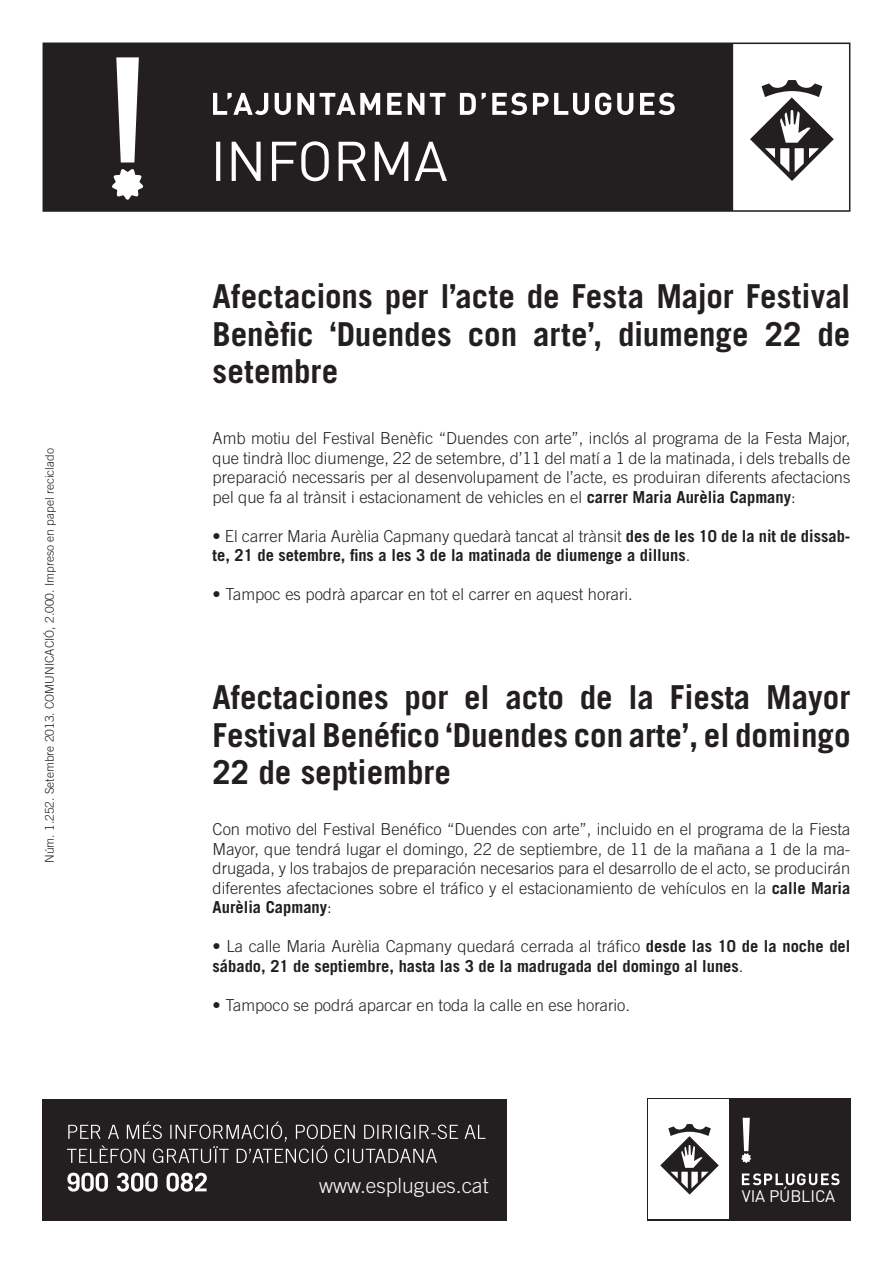
<style>
.page{position:relative;width:893px;height:1263px;background:#fff}
.page>*{position:absolute;margin:0;border:0;box-sizing:border-box;transform-origin:0 0}
.t1{font:700 33px/37.5px "Trade Gothic LT Com";color:#231f20;text-align:justify}
.t2{font:300 21px "Trade Gothic LT Com";color:#fafafa}
.t3{font:300 16.5px/19.5px "Trade Gothic LT Com";color:#231f20;text-align:justify}
.t4{font:700 16.5px/19.5px "Trade Gothic LT Com";color:#231f20}
.t5{font:16.5px "DIN";letter-spacing:-.01em;color:#fff}
.t6{font:300 12px "Trade Gothic LT Com";color:#231f20}
.s1{font-weight:700}
.s2{font-weight:300}
</style>
<div class="page">
<svg style="left:43px;top:43px;width:807px;height:169px;background:#433f40"></svg>
<svg style="left:216px;top:141px;width:231px;height:40px"></svg>
<svg style="left:213px;top:93px;width:462px;height:22px"></svg>
<svg style="left:112px;top:57px;width:32px;height:143px"></svg>
<div style="left:43px;top:1098px;width:464px;height:122px;background:#231f20"></div>
<svg style="left:67px;top:1173px;width:140px;height:18px"></svg>
<svg style="left:67px;top:1121px;width:418px;height:42px"></svg>
<div style="left:647px;top:1098px;width:203px;height:122px;background:#231f20"></div>
<div style="left:648px;top:1100px;width:81px;height:119px;background:#fff"></div>
<svg style="left:660px;top:1124px;width:59px;height:70px"></svg>
<svg style="left:741px;top:1118px;width:10px;height:45px"></svg>
<svg style="left:742px;top:1173px;width:97px;height:12px"></svg>
<p class="t6" style="left:43px;top:863px;width:416px;rotate:-90deg">Núm. 1.252. Setembre 2013. COMUNICACIÓ, 2.000. Impreso en papel reciclado</p>
<p class="t1" style="left:213px;top:277px;width:639px">Afectacions per l’acte de Festa Major Festival Benèfic ‘Duendes con arte’, diumenge 22 de setembre</p>
<p class="t3" style="left:213px;top:428px;width:639px">Amb motiu del Festival Benèfic “Duendes con arte”, inclós al programa de la Festa Major, que tindrà lloc diumenge, 22 de setembre, d’11 del matí a 1 de la matinada, i dels treballs de preparació necessaris per al desenvolupament de l’acte, es produiran diferents afectacions pel que fa al trànsit i estacionament de vehicles en el <span class="s1">carrer Maria Aurèlia Capmany</span>:</p>
<p class="t4" style="left:213px;top:526px;width:639px"><span class="s2">• El carrer Maria Aurèlia Capmany quedarà tancat al trànsit</span> des de les 10 de la nit de dissab&shy;te, 21 de setembre, fins a les 3 de la matinada de diumenge a dilluns<span class="s2">.</span></p>
<p class="t3" style="left:213px;top:584px;width:422px">• Tampoc es podrà aparcar en tot el carrer en aquest horari.</p>
<p class="t1" style="left:213px;top:678px;width:639px">Afectaciones por el acto de la Fiesta Mayor Festival Benéfico ‘Duendes con arte’, el domingo 22 de septiembre</p>
<p class="t3" style="left:213px;top:819px;width:639px">Con motivo del Festival Benéfico “Duendes con arte”, incluido en el programa de la Fiesta Mayor, que tendrá lugar el domingo, 22 de septiembre, de 11 de la mañana a 1 de la ma&shy;drugada, y los trabajos de preparación necesarios para el desarrollo de el acto, se producirán diferentes afectaciones sobre el tráfico y el estacionamiento de vehículos en la <span class="s1">calle Maria Aurèlia Capmany</span>:</p>
<p class="t4" style="left:213px;top:936px;width:639px"><span class="s2">• La calle Maria Aurèlia Capmany quedará cerrada al tráfico</span> desde las 10 de la noche del sábado, 21 de septiembre, hasta las 3 de la madrugada del domingo al lunes<span class="s2">.</span></p>
<p class="t3" style="left:213px;top:995px;width:419px">• Tampoco se podrá aparcar en toda la calle en ese horario.</p>
<p class="t2" style="left:319px;top:1173px;width:171px">www.esplugues.cat</p>
<p class="t5" style="left:742px;top:1186px;width:95px">VIA PÚBLICA</p>
</div>
